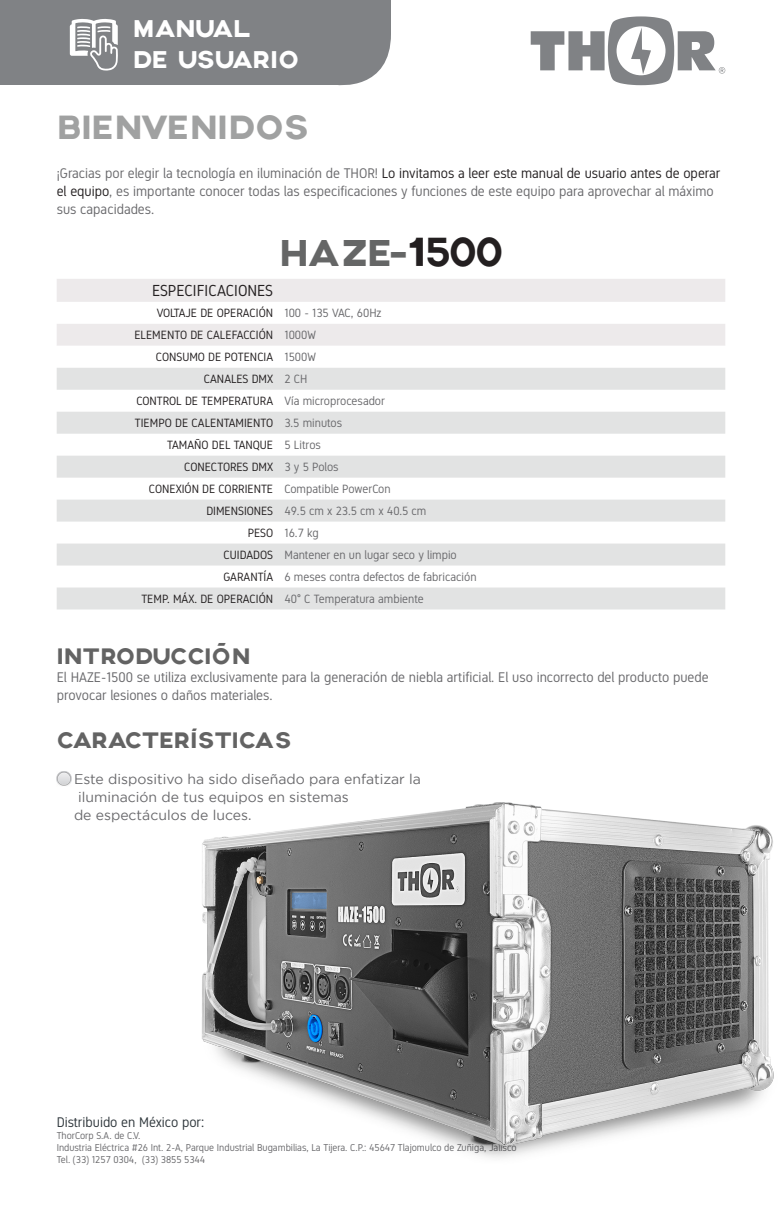
<style>
.page{position:relative;width:782px;height:1224px;background:#fff}
.page>*{position:absolute;margin:0;border:0;box-sizing:border-box;transform-origin:0 0}
.t1{font:40px "Axis";letter-spacing:-.025em;color:#656666}
.t2{font:36px "Axis";color:#a0a1a1}
.t3{font:26px/31.2px "Axis";color:#fff}
.t4{font:24px "Axis";color:#636363}
.t5{font:16px "Gidole";color:#231f20}
.t6{font:14px/18px "Gidole";color:#69696c}
.t7{font:14px/18px "Gotham";color:#69696c}
.t8{font:14px "Gidole";color:#2f373c}
.t9{font:12px "Gidole";color:#231f20}
.t10{font:12px "Gidole";color:#69696c}
.t11{font:10px "Gidole";color:#69696c}
.s1{color:#231f20}
</style>
<div class="page">
<svg style="left:531px;top:16px;width:194px;height:69px"></svg>
<div style="left:0;top:0;width:391px;height:86px;background:#808285"></div>
<div style="left:57px;top:279px;width:668px;height:23px;background:#edeaeb"></div>
<div style="left:57px;top:324px;width:668px;height:22px;background:#edeaeb"></div>
<div style="left:57px;top:368px;width:668px;height:22px;background:#e2e3e3"></div>
<svg style="left:57px;top:412px;width:668px;height:197px;fill:#e2e3e3"></svg>
<img style="left:57px;top:771px;width:15px;height:15px">
<img style="left:202px;top:802px;width:572px;height:356px">
<h3 class="t3" style="left:132px;top:13px;width:168px">MANUAL<br>DE USUARIO</h3>
<p class="t2" style="left:57px;top:106px;width:254px">BIENVENIDOS</p>
<p class="t6" style="left:57px;top:164px;width:665px">¡Gracias por elegir la tecnología en iluminación de THOR! <span class="s1">Lo invitamos a leer este manual de usuario antes de operar el equipo</span>, es importante conocer todas las especificaciones y funciones de este equipo para aprovechar al máximo sus capacidades.</p>
<p class="t1" style="left:279px;top:229px;width:226px">HAZE-<span class="s1">1500</span></p>
<p class="t5" style="left:152px;top:281px;width:122px">ESPECIFICACIONES</p>
<p class="t9" style="left:157px;top:306px;width:118px">VOLTAJE DE OPERACIÓN</p>
<p class="t10" style="left:284px;top:306px;width:99px">100 - 135 VAC, 60Hz</p>
<p class="t9" style="left:134px;top:328px;width:140px">ELEMENTO DE CALEFACCIÓN</p>
<p class="t10" style="left:284px;top:328px;width:33px">1000W</p>
<p class="t9" style="left:156px;top:350px;width:119px">CONSUMO DE POTENCIA</p>
<p class="t10" style="left:284px;top:350px;width:33px">1500W</p>
<p class="t9" style="left:204px;top:372px;width:71px">CANALES DMX</p>
<p class="t10" style="left:284px;top:372px;width:25px">2 CH</p>
<p class="t9" style="left:136px;top:394px;width:138px">CONTROL DE TEMPERATURA</p>
<p class="t10" style="left:284px;top:394px;width:102px">Vía microprocesador</p>
<p class="t9" style="left:135px;top:416px;width:140px">TIEMPO DE CALENTAMIENTO</p>
<p class="t10" style="left:284px;top:416px;width:59px">3.5 minutos</p>
<p class="t9" style="left:167px;top:438px;width:107px">TAMAÑO DEL TANQUE</p>
<p class="t10" style="left:284px;top:438px;width:38px">5 Litros</p>
<p class="t9" style="left:184px;top:460px;width:90px">CONECTORES DMX</p>
<p class="t10" style="left:284px;top:460px;width:56px">3 y 5 Polos</p>
<p class="t9" style="left:149px;top:482px;width:126px">CONEXIÓN DE CORRIENTE</p>
<p class="t10" style="left:284px;top:482px;width:108px">Compatible PowerCon</p>
<p class="t9" style="left:206px;top:504px;width:68px">DIMENSIONES</p>
<p class="t10" style="left:284px;top:504px;width:143px">49.5 cm x 23.5 cm x 40.5 cm</p>
<p class="t9" style="left:248px;top:526px;width:27px">PESO</p>
<p class="t10" style="left:284px;top:526px;width:36px">16.7 kg</p>
<p class="t9" style="left:224px;top:548px;width:51px">CUIDADOS</p>
<p class="t10" style="left:284px;top:548px;width:174px">Mantener en un lugar seco y limpio</p>
<p class="t9" style="left:223px;top:570px;width:51px">GARANTÍA</p>
<p class="t10" style="left:284px;top:570px;width:194px">6 meses contra defectos de fabricación</p>
<p class="t9" style="left:141px;top:592px;width:133px">TEMP. MÁX. DE OPERACIÓN</p>
<p class="t10" style="left:284px;top:592px;width:141px">40° C Temperatura ambiente</p>
<p class="t4" style="left:57px;top:642px;width:195px">INTRODUCCIÓN</p>
<p class="t6" style="left:57px;top:668px;width:653px">El HAZE-1500 se utiliza exclusivamente para la generación de niebla artificial. El uso incorrecto del producto puede provocar lesiones o daños materiales.</p>
<p class="t4" style="left:57px;top:726px;width:236px">CARACTERÍSTICAS</p>
<p class="t7" style="left:74px;top:770px;width:348px">Este dispositivo ha sido diseñado para enfatizar la</p>
<p class="t7" style="left:74px;top:788px;width:276px">iluminación de tus equipos en sistemas de espectáculos de luces.</p>
<p class="t8" style="left:57px;top:1114px;width:149px">Distribuido en México por:</p>
<p class="t11" style="left:57px;top:1129px;width:85px">ThorCorp S.A. de C.V.</p>
<p class="t11" style="left:57px;top:1141px;width:461px">Industria Eléctrica #26 Int. 2-A, Parque Industrial Bugambilias, La Tijera. C.P.: 45647 Tlajomulco de Zuñiga, Jalisco</p>
<p class="t11" style="left:57px;top:1153px;width:150px">Tel. (33) 1257 0304, (33) 3855 5344</p>
</div>
